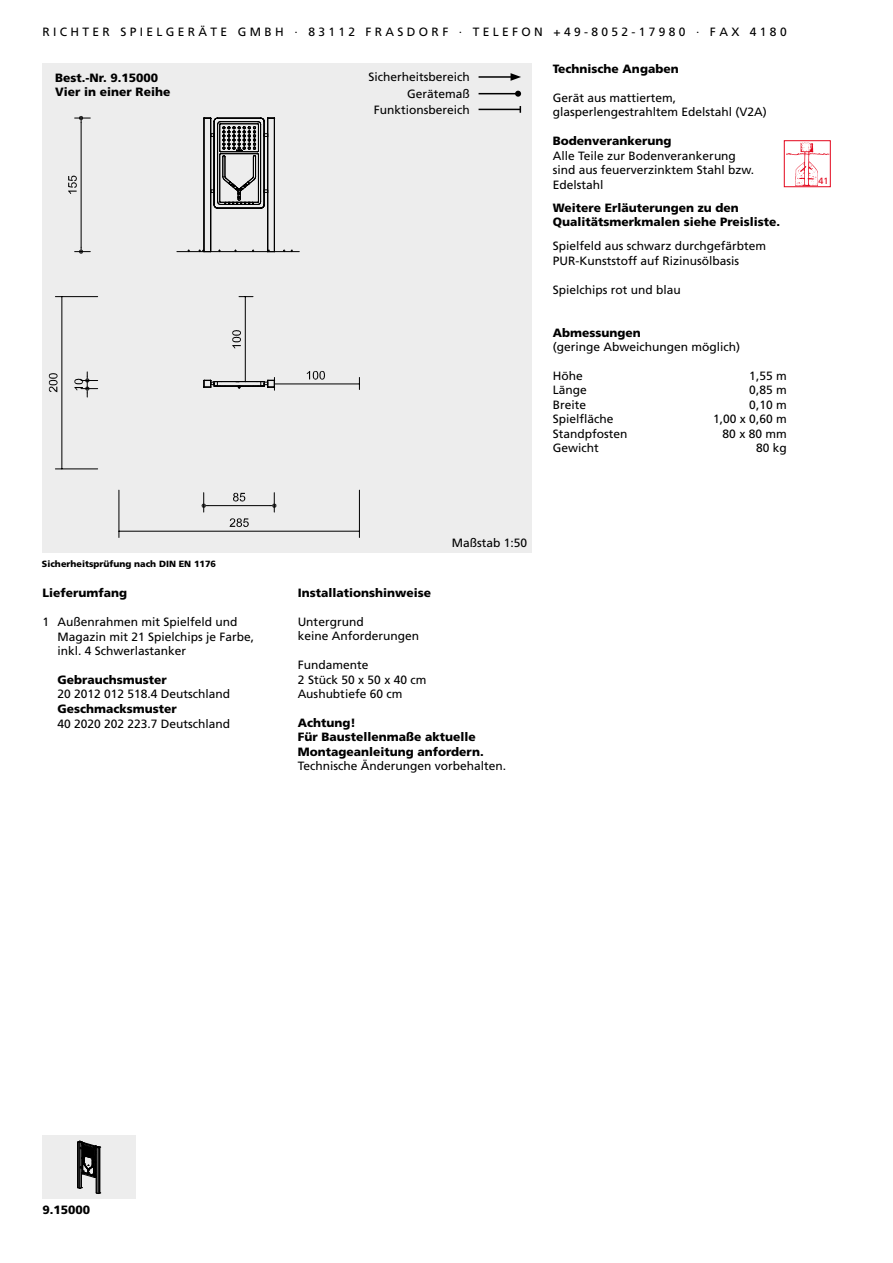
<style>
.page{position:relative;width:893px;height:1263px;background:#fff}
.page>*{position:absolute;margin:0;border:0;box-sizing:border-box;transform-origin:0 0}
.t1{font:12px/14.4px "Frutiger LT Std";color:#000}
.t2{font:900 12px/14.4px "Frutiger LT Std";color:#000}
.t3{font:900 9px "Frutiger LT Std";color:#000}
.t4{font:9px "Frutiger LT Std";color:#e3051b}
</style>
<div class="page">
<div style="left:784px;top:140px;width:47px;height:47px;border:1px solid #e3051b"></div>
<img style="left:786px;top:141px;width:43px;height:45px">
<div style="left:43px;top:64px;width:488px;height:489px;background:#ededed"></div>
<div style="left:43px;top:1135px;width:93px;height:64px;background:#ededed"></div>
<svg style="left:77px;top:1141px;width:24px;height:53px"></svg>
<hr style="left:479px;top:76px;width:34px;height:2px;background:#000">
<svg style="left:511px;top:73px;width:10px;height:8px"></svg>
<hr style="left:479px;top:93px;width:39px;height:1px;background:#000">
<svg style="left:515px;top:91px;width:6px;height:6px"></svg>
<hr style="left:479px;top:109px;width:41px;height:1px;background:#000">
<hr style="left:177px;top:251px;width:122px;height:1px;background:#000">
<svg style="left:198px;top:117px;width:77px;height:136px"></svg>
<svg style="left:282px;top:249px;width:12px;height:4px"></svg>
<svg style="left:74px;top:372px;width:24px;height:25px"></svg>
<hr style="left:208px;top:505px;width:62px;height:1px;background:#000">
<svg style="left:202px;top:493px;width:6px;height:19px"></svg>
<svg style="left:270px;top:493px;width:6px;height:19px"></svg>
<svg style="left:233px;top:493px;width:12px;height:8px"></svg>
<hr style="left:81px;top:122px;width:1px;height:125px;background:#000">
<svg style="left:75px;top:247px;width:15px;height:7px"></svg>
<svg style="left:75px;top:116px;width:15px;height:6px"></svg>
<svg style="left:68px;top:176px;width:9px;height:18px"></svg>
<hr style="left:118px;top:490px;width:1px;height:47px;background:#000">
<hr style="left:359px;top:490px;width:1px;height:47px;background:#000">
<hr style="left:119px;top:531px;width:240px;height:1px;background:#000">
<svg style="left:230px;top:518px;width:19px;height:9px"></svg>
<hr style="left:55px;top:468px;width:43px;height:1px;background:#000">
<hr style="left:55px;top:296px;width:43px;height:1px;background:#000">
<hr style="left:61px;top:297px;width:1px;height:172px;background:#000">
<svg style="left:49px;top:373px;width:9px;height:19px"></svg>
<svg style="left:239px;top:296px;width:14px;height:1px"></svg>
<hr style="left:245px;top:297px;width:1px;height:85px;background:#000">
<svg style="left:232px;top:330px;width:9px;height:18px"></svg>
<svg style="left:359px;top:377px;width:1px;height:12px"></svg>
<svg style="left:203px;top:377px;width:74px;height:13px"></svg>
<hr style="left:274px;top:383px;width:85px;height:1px;background:#000">
<svg style="left:307px;top:371px;width:18px;height:9px"></svg>
<p class="t1" style="left:43px;top:25px;width:746px">R I C H T E R S P I E L G E R Ä T E G M B H · 8 3 1 1 2 F R A S D O R F · T E L E F O N + 4 9 - 8 0 5 2 - 1 7 9 8 0 · F A X 4 1 8 0</p>
<p class="t2" style="left:55px;top:70px;width:117px">Best.-Nr. 9.15000<br>Vier in einer Reihe</p>
<p class="t1" style="left:368px;top:69px;width:103px;line-height:16.2px;text-align:right">Sicherheitsbereich<br>Gerätemaß<br>Funktionsbereich</p>
<p class="t2" style="left:553px;top:61px;width:127px">Technische Angaben</p>
<p class="t1" style="left:553px;top:90px;width:216px">Gerät aus mattiertem, glasperlengestrahltem Edelstahl (V2A)</p>
<p class="t2" style="left:553px;top:134px;width:120px">Bodenverankerung</p>
<p class="t1" style="left:553px;top:148px;width:203px">Alle Teile zur Bodenverankerung sind aus feuerverzinktem Stahl bzw.<br>Edelstahl</p>
<p class="t2" style="left:553px;top:201px;width:229px">Weitere Erläuterungen zu den<br>Qualitätsmerkmalen siehe Preisliste.</p>
<p class="t1" style="left:553px;top:239px;width:215px">Spielfeld aus schwarz durchgefärbtem<br>PUR-Kunststoff auf Rizinusölbasis</p>
<p class="t1" style="left:553px;top:282px;width:130px">Spielchips rot und blau</p>
<p class="t2" style="left:553px;top:325px;width:90px">Abmessungen</p>
<p class="t1" style="left:553px;top:340px;width:189px">(geringe Abweichungen möglich)</p>
<p class="t1" style="left:553px;top:369px;width:31px">Höhe</p>
<p class="t1" style="left:749px;top:369px;width:39px">1,55 m</p>
<p class="t1" style="left:553px;top:383px;width:36px">Länge</p>
<p class="t1" style="left:749px;top:383px;width:39px">0,85 m</p>
<p class="t1" style="left:553px;top:398px;width:35px">Breite</p>
<p class="t1" style="left:749px;top:398px;width:39px">0,10 m</p>
<p class="t1" style="left:553px;top:412px;width:62px">Spielfläche</p>
<p class="t1" style="left:713px;top:412px;width:75px">1,00 x 0,60 m</p>
<p class="t1" style="left:553px;top:426px;width:76px">Standpfosten</p>
<p class="t1" style="left:723px;top:426px;width:66px">80 x 80 mm</p>
<p class="t1" style="left:553px;top:441px;width:47px">Gewicht</p>
<p class="t1" style="left:756px;top:441px;width:32px">80 kg</p>
<p class="t4" style="left:818px;top:176px;width:12px">41</p>
<p class="t3" style="left:42px;top:558px;width:176px">Sicherheitsprüfung nach DIN EN 1176</p>
<p class="t2" style="left:43px;top:586px;width:86px">Lieferumfang</p>
<p class="t1" style="left:57px;top:615px;width:198px;text-indent:-15px">1 Außenrahmen mit Spielfeld und<br>Magazin mit 21 Spielchips je Farbe, inkl. 4 Schwerlastanker</p>
<p class="t2" style="left:57px;top:672px;width:111px">Gebrauchsmuster</p>
<p class="t1" style="left:57px;top:687px;width:174px">20 2012 012 518.4 Deutschland</p>
<p class="t2" style="left:57px;top:702px;width:121px">Geschmacksmuster</p>
<p class="t1" style="left:57px;top:716px;width:174px">40 2020 202 223.7 Deutschland</p>
<p class="t1" style="left:452px;top:535px;width:77px">Maßstab 1:50</p>
<p class="t2" style="left:298px;top:586px;width:135px">Installationshinweise</p>
<p class="t1" style="left:298px;top:615px;width:123px">Untergrund<br>keine Anforderungen</p>
<p class="t1" style="left:298px;top:658px;width:130px">Fundamente<br>2 Stück 50 x 50 x 40 cm<br>Aushubtiefe 60 cm</p>
<p class="t2" style="left:298px;top:715px;width:188px">Achtung!<br>Für Baustellenmaße aktuelle<br>Montageanleitung anfordern.</p>
<p class="t1" style="left:298px;top:759px;width:210px">Technische Änderungen vorbehalten.</p>
<p class="t2" style="left:43px;top:1203px;width:49px">9.15000</p>
</div>
